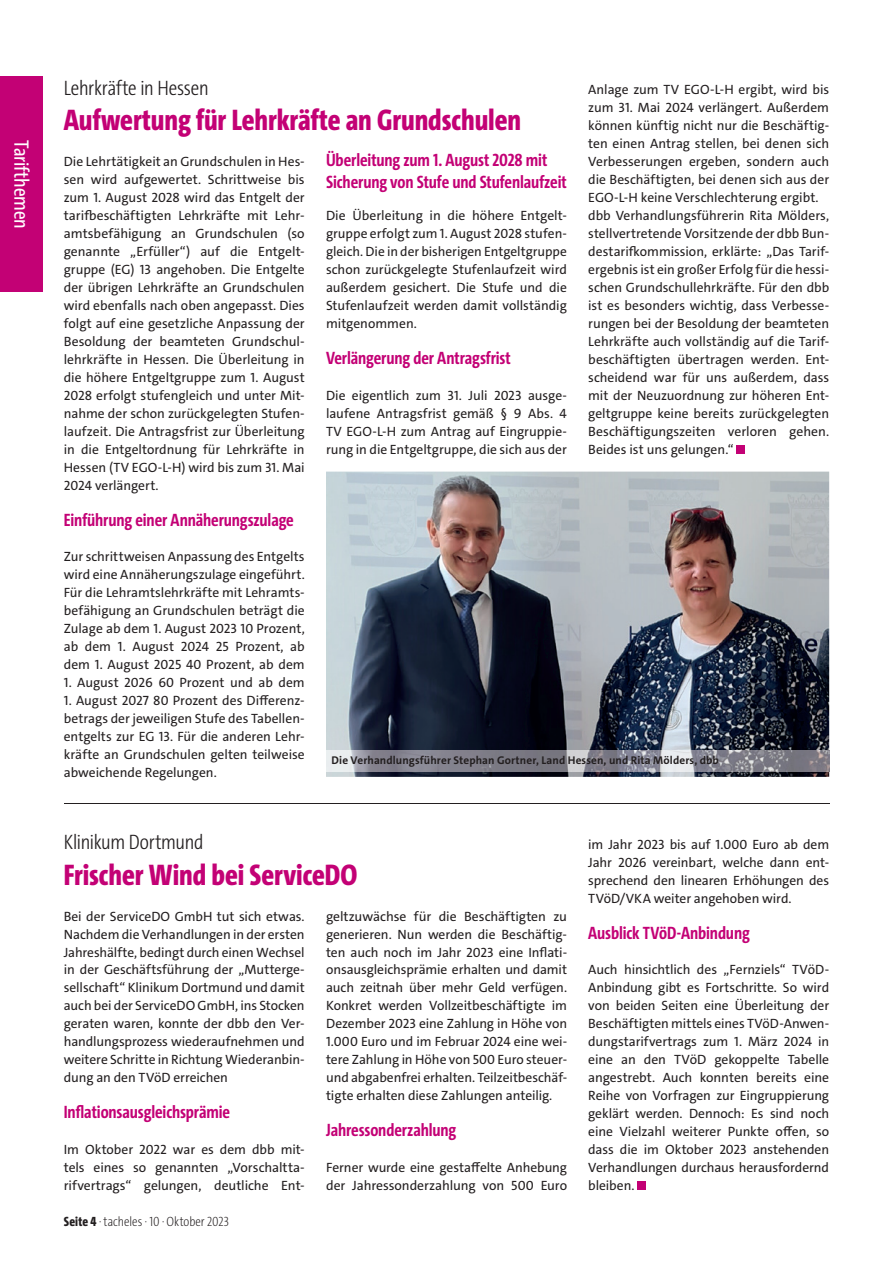
<style>
.page{position:relative;width:893px;height:1263px;background:#fff}
.page>*{position:absolute;margin:0;border:0;box-sizing:border-box;transform-origin:0 0}
.t1{font:800 30px "The Sans Cd LF8";color:#c30175}
.t2{font:300 21px "The Sans Cd LF3";letter-spacing:-.01em;color:#231f20}
.t3{font:21px "The Sans Cd LF5 Plain";letter-spacing:-.01em;color:#fff}
.t4{font:700 18px/21.6px "The Sans Cd LF7";letter-spacing:-.005em;color:#c30175}
.t5{font:13.5px/18px "The Sans C4 s";letter-spacing:-.005em;color:#231f20;text-align:justify}
.t6{font:200 13.5px "The Sans Cd LF2";color:#231f20}
.t7{font:700 11.25px "The Sans C4 s";letter-spacing:.01em;color:#231f20}
.s1{font-family:"The Sans Cd LF8";font-weight:800}
</style>
<div class="page">
<div style="left:0;top:77px;width:43px;height:215px;background:#c30175"></div>
<div style="left:736px;top:445px;width:9px;height:9px;background:#c30175"></div>
<hr style="left:64px;top:803px;width:766px;height:1px;background:#231f20">
<img style="left:326px;top:472px;width:503px;height:305px">
<img style="left:326px;top:750px;width:503px;height:21px">
<div style="left:637px;top:1181px;width:9px;height:9px;background:#c30175"></div>
<h2 class="t3" style="left:35px;top:140px;width:90px;rotate:90deg">Tarifthemen</h2>
<h2 class="t2" style="left:64px;top:74px;width:146px">Lehrkräfte in Hessen</h2>
<h1 class="t1" style="left:64px;top:101px;width:459px">Aufwertung für Lehrkräfte an Grundschulen</h1>
<p class="t5" style="left:64px;top:153px;width:242px">Die Lehrtätigkeit an Grundschulen in Hes&shy;sen wird aufgewertet. Schrittweise bis zum 1. August 2028 wird das Entgelt der tarifbeschäftigten Lehrkräfte mit Lehr&shy;amtsbefähigung an Grundschulen (so genannte „Erfüller“) auf die Entgelt&shy;gruppe (EG) 13 angehoben. Die Entgelte der übrigen Lehrkräfte an Grundschulen wird ebenfalls nach oben angepasst. Dies folgt auf eine gesetzliche Anpassung der Besoldung der beamteten Grundschul&shy;lehrkräfte in Hessen. Die Überleitung in die höhere Entgeltgruppe zum 1. August 2028 erfolgt stufengleich und unter Mit&shy;nahme der schon zurückgelegten Stufen&shy;laufzeit. Die Antragsfrist zur Überleitung in die Entgeltordnung für Lehrkräfte in Hessen (TV EGO-L-H) wird bis zum 31. Mai 2024 verlängert.</p>
<h3 class="t4" style="left:64px;top:508px;width:231px">Einführung einer Annäherungszulage</h3>
<p class="t5" style="left:64px;top:548px;width:242px">Zur schrittweisen Anpassung des Entgelts wird eine Annäherungszulage eingeführt.<br>Für die Lehramtslehrkräfte mit Lehramts&shy;befähigung an Grundschulen beträgt die Zulage ab dem 1. August 2023 10 Prozent, ab dem 1. August 2024 25 Prozent, ab dem 1. August 2025 40 Prozent, ab dem</p>
<p class="t5" style="left:64px;top:674px;width:242px">1. August 2026 60 Prozent und ab dem</p>
<p class="t5" style="left:64px;top:692px;width:242px">1. August 2027 80 Prozent des Differenz&shy;betrags der jeweiligen Stufe des Tabellen&shy;entgelts zur EG 13. Für die anderen Lehr&shy;kräfte an Grundschulen gelten teilweise abweichende Regelungen.</p>
<p class="t5" style="left:588px;top:81px;width:242px;text-align:left">Anlage zum TV EGO-L-H ergibt, wird bis zum 31. Mai 2024 verlängert. Außerdem können künftig nicht nur die Beschäftig&shy;ten einen Antrag stellen, bei denen sich Verbesserungen ergeben, sondern auch die Beschäftigten, bei denen sich aus der EGO-L-H keine Verschlechterung ergibt. dbb Verhandlungsführerin Rita Mölders, stellvertretende Vorsitzende der dbb Bun&shy;destarifkommission, erklärte: „Das Tarif&shy;ergebnis ist ein großer Erfolg für die hessi&shy;schen Grundschullehrkräfte. Für den dbb ist es besonders wichtig, dass Verbesse&shy;rungen bei der Besoldung der beamteten Lehrkräfte auch vollständig auf die Tarif&shy;beschäftigten übertragen werden. Ent&shy;scheidend war für uns außerdem, dass mit der Neuzuordnung zur höheren Ent&shy;geltgruppe keine bereits zurückgelegten Beschäftigungszeiten verloren gehen.<br>Beides ist uns gelungen.“</p>
<h3 class="t4" style="left:326px;top:149px;width:242px">Überleitung zum 1. August 2028 mit<br>Sicherung von Stufe und Stufenlaufzeit</h3>
<p class="t5" style="left:326px;top:207px;width:242px">Die Überleitung in die höhere Entgelt&shy;gruppe erfolgt zum 1. August 2028 stufen&shy;gleich. Die in der bisherigen Entgeltgruppe schon zurückgelegte Stufenlaufzeit wird außerdem gesichert. Die Stufe und die Stufenlaufzeit werden damit vollständig mitgenommen.</p>
<h3 class="t4" style="left:326px;top:346px;width:186px">Verlängerung der Antragsfrist</h3>
<p class="t5" style="left:326px;top:386px;width:242px">Die eigentlich zum 31. Juli 2023 ausge&shy;laufene Antragsfrist gemäß § 9 Abs. 4<br>TV EGO-L-H zum Antrag auf Eingruppie&shy;rung in die Entgeltgruppe, die sich aus der</p>
<p class="t7" style="left:332px;top:753px;width:389px">Die Verhandlungsführer Stephan Gortner, Land Hessen, und Rita Mölders, dbb</p>
<h2 class="t2" style="left:64px;top:828px;width:141px">Klinikum Dortmund</h2>
<h1 class="t1" style="left:64px;top:855px;width:295px">Frischer Wind bei ServiceDO</h1>
<p class="t5" style="left:64px;top:907px;width:242px">Bei der ServiceDO GmbH tut sich etwas.<br>Nachdem die Verhandlungen in der ersten Jahreshälfte, bedingt durch einen Wechsel in der Geschäftsführung der „Mutterge&shy;sellschaft“ Klinikum Dortmund und damit auch bei der ServiceDO GmbH, ins Stocken geraten waren, konnte der dbb den Ver&shy;handlungsprozess wiederaufnehmen und weitere Schritte in Richtung Wiederanbin&shy;dung an den TVöD erreichen</p>
<h3 class="t4" style="left:64px;top:1101px;width:168px">Inflationsausgleichsprämie</h3>
<p class="t5" style="left:64px;top:1140px;width:242px">Im Oktober 2022 war es dem dbb mit&shy;tels eines so genannten „Vorschaltta&shy;rifvertrags“ gelungen, deutliche Ent-</p>
<p class="t5" style="left:326px;top:907px;width:243px">geltzuwächse für die Beschäftigten zu generieren. Nun werden die Beschäftig&shy;ten auch noch im Jahr 2023 eine Inflati&shy;onsausgleichsprämie erhalten und damit auch zeitnah über mehr Geld verfügen.<br>Konkret werden Vollzeitbeschäftigte im Dezember 2023 eine Zahlung in Höhe von 1.000 Euro und im Februar 2024 eine wei&shy;tere Zahlung in Höhe von 500 Euro steuer&shy;und abgabenfrei erhalten. Teilzeitbeschäf&shy;tigte erhalten diese Zahlungen anteilig.</p>
<h3 class="t4" style="left:326px;top:1118px;width:132px">Jahressonderzahlung</h3>
<p class="t5" style="left:326px;top:1158px;width:243px">Ferner wurde eine gestaffelte Anhebung der Jahressonderzahlung von 500 Euro</p>
<p class="t6" style="left:64px;top:1212px;width:167px"><span class="s1">Seite 4</span> · tacheles · 10 · Oktober 2023</p>
<p class="t5" style="left:588px;top:835px;width:242px">im Jahr 2023 bis auf 1.000 Euro ab dem Jahr 2026 vereinbart, welche dann ent&shy;sprechend den linearen Erhöhungen des TVöD/VKA weiter angehoben wird.</p>
<h3 class="t4" style="left:588px;top:921px;width:163px">Ausblick TVöD-Anbindung</h3>
<p class="t5" style="left:588px;top:961px;width:242px">Auch hinsichtlich des „Fernziels“ TVöD-Anbindung gibt es Fortschritte. So wird von beiden Seiten eine Überleitung der Beschäftigten mittels eines TVöD-Anwen&shy;dungstarifvertrags zum 1. März 2024 in eine an den TVöD gekoppelte Tabelle angestrebt. Auch konnten bereits eine Reihe von Vorfragen zur Eingruppierung geklärt werden. Dennoch: Es sind noch eine Vielzahl weiterer Punkte offen, so dass die im Oktober 2023 anstehenden Verhandlungen durchaus herausfordernd bleiben.</p>
</div>
